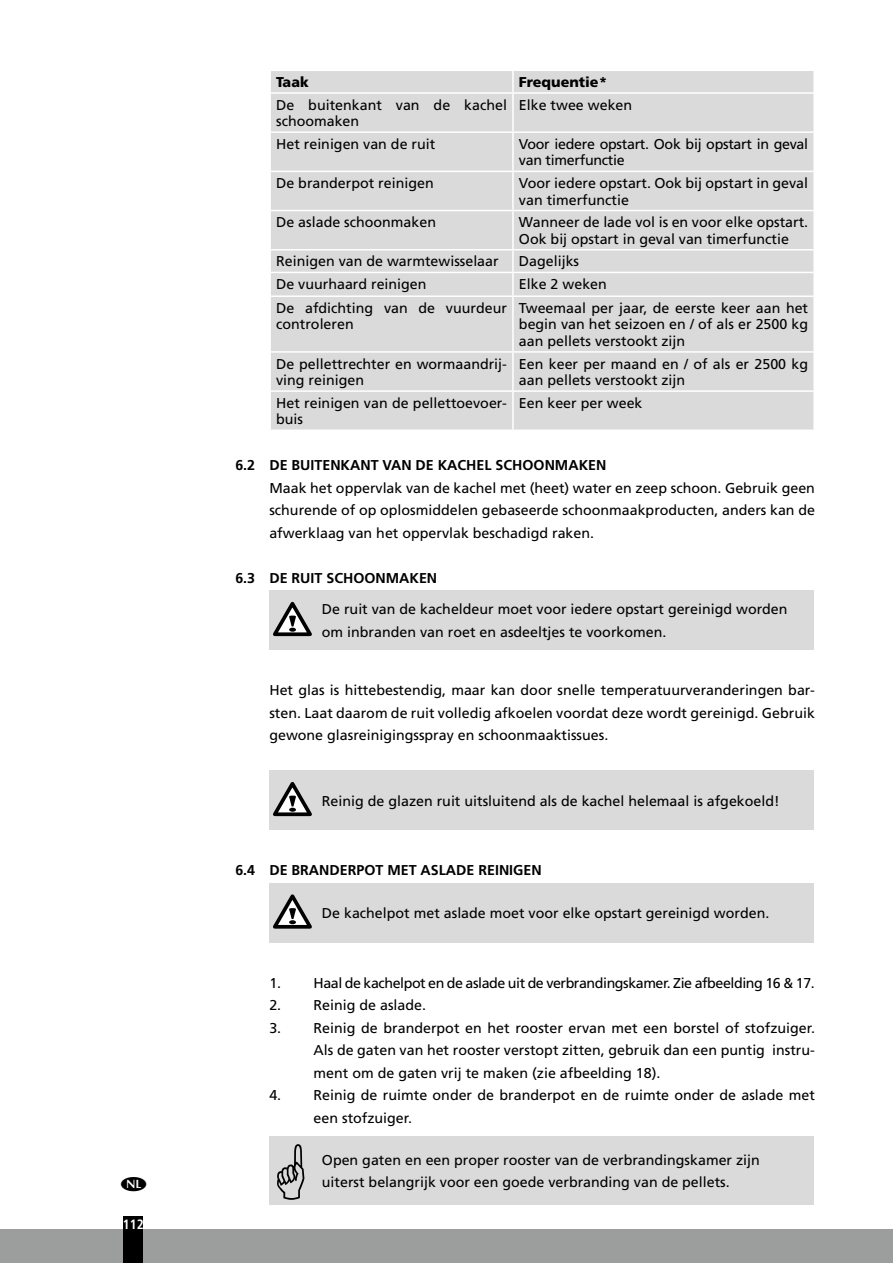
<style>
.page{position:relative;width:893px;height:1263px;background:#fff}
.page>*{position:absolute;margin:0;border:0;box-sizing:border-box;transform-origin:0 0}
.t1{font:14.25px/16.5px "Frutiger LT Std";color:#000}
.t2{font:700 14.25px "Frutiger LT Std";color:#000}
.t3{font:14.25px "Frutiger LT Std";letter-spacing:-.03em;color:#000}
.t4{font:14.25px/16.5px "Frutiger LT Std";letter-spacing:-.02em;color:#000}
.t5{font:900 14.25px "Frutiger LT Std";color:#000}
.t6{font:700 condensed 13.5px "Frutiger LT Std";color:#fff}
</style>
<div class="page">
<div style="left:0;top:1229px;width:893px;height:34px;background:#9c9d9d"></div>
<div style="left:123px;top:1216px;width:20px;height:47px;background:#000"></div>
<div style="left:271px;top:71px;width:542px;height:358px;background:#dadada"></div>
<hr style="left:512px;top:71px;width:2px;height:21px;background:#fff">
<hr style="left:512px;top:94px;width:2px;height:37px;background:#fff">
<hr style="left:512px;top:133px;width:2px;height:38px;background:#fff">
<hr style="left:512px;top:172px;width:2px;height:38px;background:#fff">
<hr style="left:512px;top:211px;width:2px;height:38px;background:#fff">
<hr style="left:512px;top:250px;width:2px;height:22px;background:#fff">
<hr style="left:512px;top:273px;width:2px;height:22px;background:#fff">
<hr style="left:512px;top:297px;width:2px;height:54px;background:#fff">
<hr style="left:512px;top:353px;width:2px;height:37px;background:#fff">
<hr style="left:512px;top:392px;width:2px;height:37px;background:#fff">
<hr style="left:271px;top:92px;width:242px;height:2px;background:#fff">
<hr style="left:513px;top:92px;width:300px;height:2px;background:#fff">
<hr style="left:271px;top:131px;width:242px;height:2px;background:#fff">
<hr style="left:513px;top:131px;width:300px;height:2px;background:#fff">
<hr style="left:271px;top:171px;width:242px;height:1px;background:#fff">
<hr style="left:513px;top:171px;width:300px;height:1px;background:#fff">
<hr style="left:271px;top:210px;width:242px;height:1px;background:#fff">
<hr style="left:513px;top:210px;width:300px;height:1px;background:#fff">
<hr style="left:271px;top:249px;width:242px;height:1px;background:#fff">
<hr style="left:513px;top:249px;width:300px;height:1px;background:#fff">
<hr style="left:271px;top:272px;width:242px;height:1px;background:#fff">
<hr style="left:513px;top:272px;width:300px;height:1px;background:#fff">
<hr style="left:271px;top:295px;width:242px;height:2px;background:#fff">
<hr style="left:513px;top:295px;width:300px;height:2px;background:#fff">
<hr style="left:271px;top:351px;width:242px;height:2px;background:#fff">
<hr style="left:513px;top:351px;width:300px;height:2px;background:#fff">
<hr style="left:271px;top:390px;width:242px;height:2px;background:#fff">
<hr style="left:513px;top:390px;width:300px;height:2px;background:#fff">
<div style="left:269px;top:590px;width:51px;height:60px;background:#dadada"></div>
<div style="left:320px;top:590px;width:494px;height:60px;background:#dadada"></div>
<svg style="left:273px;top:601px;width:39px;height:36px"></svg>
<div style="left:269px;top:770px;width:51px;height:60px;background:#dadada"></div>
<div style="left:320px;top:770px;width:494px;height:60px;background:#dadada"></div>
<svg style="left:273px;top:782px;width:39px;height:35px"></svg>
<div style="left:269px;top:883px;width:51px;height:59px;background:#dadada"></div>
<div style="left:320px;top:883px;width:494px;height:59px;background:#dadada"></div>
<svg style="left:273px;top:894px;width:39px;height:35px"></svg>
<div style="left:269px;top:1136px;width:51px;height:69px;background:#dadada"></div>
<div style="left:320px;top:1136px;width:494px;height:69px;background:#dadada"></div>
<p class="t6" style="left:123px;top:1216px;width:23px">112</p>
<p class="t5" style="left:276px;top:73px;width:34px">Taak</p>
<p class="t5" style="left:519px;top:73px;width:90px">Frequentie*</p>
<p class="t1" style="left:276px;top:97px;width:232px">De buitenkant van de kachel schoomaken</p>
<p class="t1" style="left:519px;top:97px;width:115px">Elke twee weken</p>
<p class="t1" style="left:276px;top:136px;width:161px">Het reinigen van de ruit</p>
<p class="t4" style="left:519px;top:136px;width:291px">Voor iedere opstart. Ook bij opstart in geval van timerfunctie</p>
<p class="t1" style="left:276px;top:175px;width:159px">De branderpot reinigen</p>
<p class="t1" style="left:519px;top:175px;width:291px">Voor iedere opstart. Ook bij opstart in geval van timerfunctie</p>
<p class="t1" style="left:276px;top:214px;width:161px">De aslade schoonmaken</p>
<p class="t1" style="left:519px;top:214px;width:291px">Wanneer de lade vol is en voor elke opstart.<br>Ook bij opstart in geval van timerfunctie</p>
<p class="t1" style="left:276px;top:253px;width:224px">Reinigen van de warmtewisselaar</p>
<p class="t1" style="left:519px;top:253px;width:62px">Dagelijks</p>
<p class="t1" style="left:276px;top:276px;width:152px">De vuurhaard reinigen</p>
<p class="t1" style="left:519px;top:276px;width:89px">Elke 2 weken</p>
<p class="t1" style="left:276px;top:300px;width:232px">De afdichting van de vuurdeur controleren</p>
<p class="t1" style="left:519px;top:300px;width:291px;text-align:justify">Tweemaal per jaar, de eerste keer aan het begin van het seizoen en / of als er 2500 kg aan pellets verstookt zijn</p>
<p class="t1" style="left:276px;top:355px;width:232px">De pellettrechter en wormaandrij&shy;ving reinigen</p>
<p class="t1" style="left:519px;top:355px;width:291px">Een keer per maand en / of als er 2500 kg aan pellets verstookt zijn</p>
<p class="t1" style="left:276px;top:395px;width:232px">Het reinigen van de pellettoevoer&shy;buis</p>
<p class="t1" style="left:519px;top:395px;width:125px">Een keer per week</p>
<p class="t2" style="left:235px;top:457px;width:373px">6.2 DE BUITENKANT VAN DE KACHEL SCHOONMAKEN</p>
<p class="t1" style="left:269px;top:476px;width:547px;line-height:22.5px;text-align:justify">Maak het oppervlak van de kachel met (heet) water en zeep schoon. Gebruik geen schurende of op oplosmiddelen gebaseerde schoonmaakproducten, anders kan de afwerklaag van het oppervlak beschadigd raken.</p>
<p class="t2" style="left:235px;top:569px;width:203px">6.3 DE RUIT SCHOONMAKEN</p>
<p class="t1" style="left:322px;top:598px;width:467px;line-height:22.5px">De ruit van de kacheldeur moet voor iedere opstart gereinigd worden om inbranden van roet en asdeeltjes te voorkomen.</p>
<p class="t1" style="left:269px;top:679px;width:547px;line-height:22.5px;text-align:justify">Het glas is hittebestendig, maar kan door snelle temperatuurveranderingen bar&shy;sten. Laat daarom de ruit volledig afkoelen voordat deze wordt gereinigd. Gebruik gewone glasreinigingsspray en schoonmaaktissues.</p>
<p class="t1" style="left:322px;top:792px;width:459px">Reinig de glazen ruit uitsluitend als de kachel helemaal is afgekoeld!</p>
<p class="t2" style="left:235px;top:862px;width:308px">6.4 DE BRANDERPOT MET ASLADE REINIGEN</p>
<p class="t1" style="left:322px;top:905px;width:449px">De kachelpot met aslade moet voor elke opstart gereinigd worden.</p>
<p class="t3" style="left:269px;top:974px;width:547px">1. Haal de kachelpot en de aslade uit de verbrandingskamer. Zie afbeelding 16 &amp; 17.</p>
<p class="t1" style="left:269px;top:997px;width:158px">2. Reinig de aslade.</p>
<p class="t1" style="left:314px;top:1016px;width:503px;line-height:22.5px;text-align:justify;text-indent:-44px">3. Reinig de branderpot en het rooster ervan met een borstel of stofzuiger.<br>Als de gaten van het rooster verstopt zitten, gebruik dan een puntig instru&shy;ment om de gaten vrij te maken (zie afbeelding 18).</p>
<p class="t1" style="left:314px;top:1084px;width:503px;line-height:22.5px;text-indent:-44px">4. Reinig de ruimte onder de branderpot en de ruimte onder de aslade met een stofzuiger.</p>
<p class="t1" style="left:322px;top:1149px;width:439px;line-height:22.5px">Open gaten en een proper rooster van de verbrandingskamer zijn uiterst belangrijk voor een goede verbranding van de pellets.</p>
</div>
